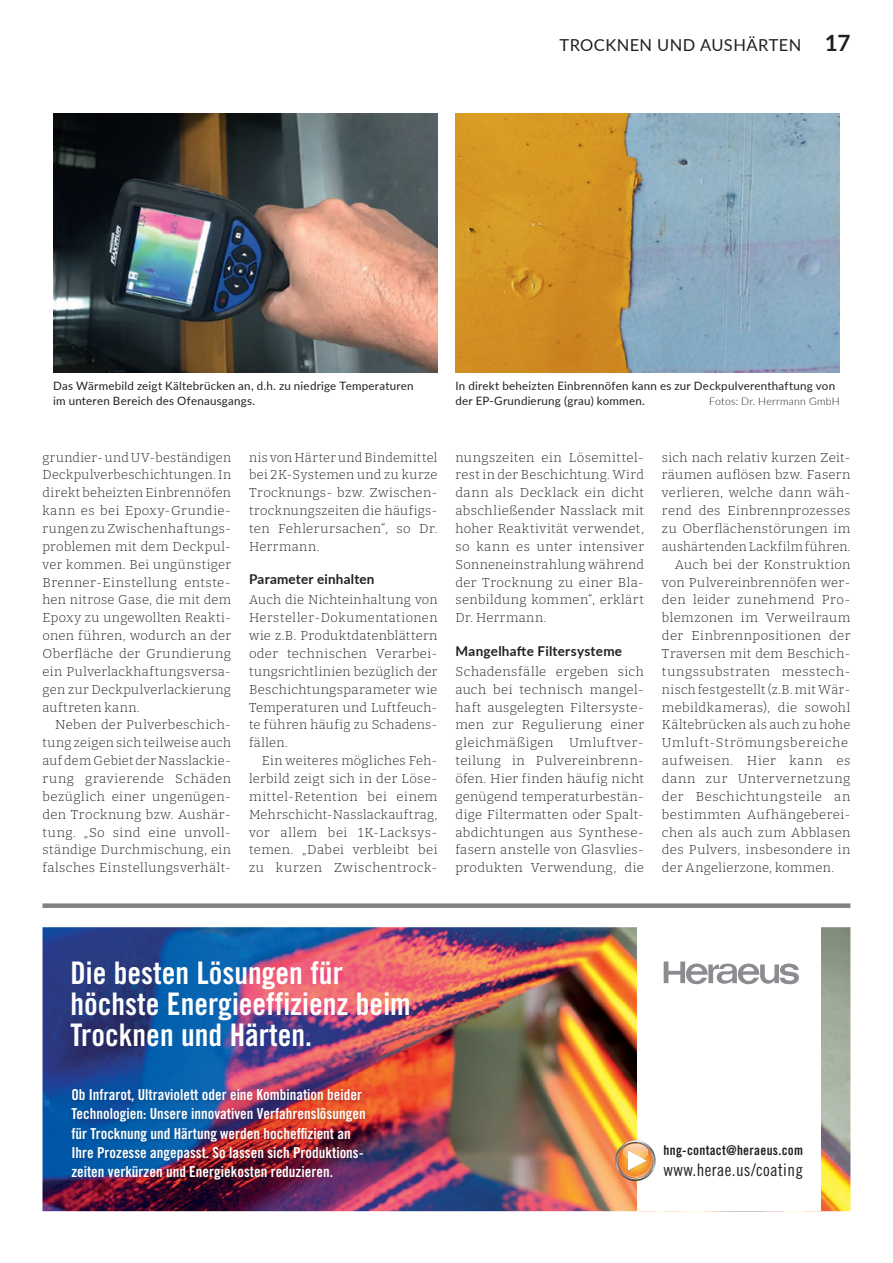
<style>
.page{position:relative;width:893px;height:1263px;background:#fff}
.page>*{position:absolute;margin:0;border:0;box-sizing:border-box;transform-origin:0 0}
.t1{font:31.05px/31px "Trade Gothic LT Bold Cond Twenty";color:#fff}
.t2{font:17.25px "Trade Gothic LT Cond Eighteen";letter-spacing:.02em;color:#231f20}
.t3{font:16.5px "Lato";letter-spacing:.025em;color:#231f20}
.t4{font:15.15px/19px "Trade Gothic LT Std Bd Cn 20";color:#fff}
.t5{font:700 13.5px "Lato";letter-spacing:.02em;color:#231f20}
.t6{font:13.5px "Trade Gothic LT Bold Cond Twenty";letter-spacing:.02em;color:#231f20}
.t7{font:300 12.9px/17.9px "Bitter";letter-spacing:.03em;color:#231f20;text-align:justify}
.t8{font:300 12.9px "Bitter";letter-spacing:.065em;color:#231f20}
.t9{font:11.55px/14.9px "Lato";letter-spacing:.02em;color:#231f20}
.t10{font:300 10.5px "Lato";letter-spacing:.025em;color:#231f20}
.s1{font-weight:700;font-size:22.5px}
</style>
<div class="page">
<img style="left:53px;top:114px;width:384px;height:258px">
<img style="left:455px;top:114px;width:385px;height:258px">
<img style="left:43px;top:927px;width:807px;height:284px">
<img style="left:68px;top:1085px;width:303px;height:101px">
<div style="left:637px;top:927px;width:183px;height:284px;background:#fff"></div>
<svg style="left:664px;top:961px;width:135px;height:23px"></svg>
<svg style="left:615px;top:1140px;width:41px;height:41px"></svg>
<img style="left:628px;top:1151px;width:15px;height:8px">
<div style="left:43px;top:903px;width:807px;height:5px;background:#808285"></div>
<p class="t3" style="left:560px;top:33px;width:292px">TROCKNEN UND AUSHÄRTEN <span class="s1">17</span></p>
<p class="t9" style="left:53px;top:378px;width:362px">Das Wärmebild zeigt Kältebrücken an, d.h. zu niedrige Temperaturen im unteren Bereich des Ofenausgangs.</p>
<p class="t7" style="left:43px;top:448px;width:190px">grundier- und UV-beständigen Deckpulverbeschichtungen. In direkt beheizten Einbrennöfen kann es bei Epoxy-Grundie&shy;rungen zu Zwischenhaftungs&shy;problemen mit dem Deckpul&shy;ver kommen. Bei ungünstiger Brenner-Einstellung entste&shy;hen nitrose Gase, die mit dem Epoxy zu ungewollten Reakti&shy;onen führen, wodurch an der Oberfläche der Grundierung ein Pulverlackhaftungsversa&shy;gen zur Deckpulverlackierung auftreten kann.</p>
<p class="t7" style="left:43px;top:716px;width:190px;text-indent:13px">Neben der Pulverbeschich&shy;tung zeigen sich teilweise auch auf dem Gebiet der Nasslackie&shy;rung gravierende Schäden bezüglich einer ungenügen&shy;den Trocknung bzw. Aushär&shy;tung. „So sind eine unvoll&shy;ständige Durchmischung, ein falsches Einstellungsverhält-</p>
<p class="t7" style="left:249px;top:448px;width:190px">nis von Härter und Bindemittel bei 2K-Systemen und zu kurze Trocknungs- bzw. Zwischen&shy;trocknungszeiten die häufigs&shy;ten Fehlerursachen“, so Dr.<br>Herrmann.</p>
<p class="t5" style="left:249px;top:569px;width:127px">Parameter einhalten</p>
<p class="t7" style="left:249px;top:591px;width:190px">Auch die Nichteinhaltung von Hersteller-Dokumentationen wie z.B. Produktdatenblättern oder technischen Verarbei&shy;tungsrichtlinien bezüglich der Beschichtungsparameter wie Temperaturen und Luftfeuch&shy;te führen häufig zu Schadens&shy;fällen.</p>
<p class="t7" style="left:249px;top:751px;width:190px;text-indent:13px">Ein weiteres mögliches Feh&shy;lerbild zeigt sich in der Löse&shy;mittel-Retention bei einem Mehrschicht-Nasslackauftrag, vor allem bei 1K-Lacksys&shy;temen. „Dabei verbleibt bei zu kurzen Zwischentrock-</p>
<p class="t9" style="left:455px;top:378px;width:381px">In direkt beheizten Einbrennöfen kann es zur Deckpulverenthaftung von der EP-Grundierung (grau) kommen.</p>
<p class="t10" style="left:709px;top:394px;width:132px">Fotos: Dr. Herrmann GmbH</p>
<p class="t7" style="left:455px;top:448px;width:190px">nungszeiten ein Lösemittel&shy;rest in der Beschichtung. Wird dann als Decklack ein dicht abschließender Nasslack mit hoher Reaktivität verwendet, so kann es unter intensiver Sonneneinstrahlung während der Trocknung zu einer Bla&shy;senbildung kommen“, erklärt Dr. Herrmann.</p>
<p class="t5" style="left:455px;top:641px;width:168px">Mangelhafte Filtersysteme</p>
<p class="t7" style="left:455px;top:662px;width:190px;text-align:left">Schadensfälle ergeben sich auch bei technisch mangel&shy;haft ausgelegten Filtersyste&shy;men zur Regulierung einer gleichmäßigen Umluftver&shy;teilung in Pulvereinbrenn&shy;öfen. Hier finden häufig nicht genügend temperaturbestän&shy;dige Filtermatten oder Spalt&shy;abdichtungen aus Synthese&shy;fasern anstelle von Glasvlies&shy;produkten Verwendung, die</p>
<p class="t7" style="left:662px;top:448px;width:190px">sich nach relativ kurzen Zeit-</p>
<p class="t7" style="left:662px;top:466px;width:190px">räumen auflösen bzw. Fasern</p>
<p class="t7" style="left:662px;top:484px;width:190px">verlieren, welche dann wäh-</p>
<p class="t7" style="left:662px;top:501px;width:190px">rend des Einbrennprozesses</p>
<p class="t7" style="left:662px;top:519px;width:190px">zu Oberflächenstörungen im</p>
<p class="t7" style="left:662px;top:537px;width:190px">aushärtenden Lackfilm führen.</p>
<p class="t7" style="left:675px;top:555px;width:177px">Auch bei der Konstruktion</p>
<p class="t7" style="left:662px;top:573px;width:190px">von Pulvereinbrennöfen wer-</p>
<p class="t7" style="left:662px;top:591px;width:190px">den leider zunehmend Pro-</p>
<p class="t7" style="left:662px;top:608px;width:190px">blemzonen im Verweilraum</p>
<p class="t7" style="left:662px;top:626px;width:190px">der Einbrennpositionen der</p>
<p class="t7" style="left:662px;top:644px;width:190px">Traversen mit dem Beschich-</p>
<p class="t7" style="left:662px;top:662px;width:190px">tungssubstraten messtech-</p>
<p class="t7" style="left:662px;top:680px;width:190px">nisch festgestellt (z.B. mit Wär-</p>
<p class="t7" style="left:662px;top:698px;width:190px">mebildkameras), die sowohl</p>
<p class="t7" style="left:662px;top:716px;width:190px">Kältebrücken als auch zu hohe</p>
<p class="t8" style="left:662px;top:734px;width:188px">Umluft-Strömungsbereiche</p>
<p class="t7" style="left:662px;top:751px;width:190px">aufweisen. Hier kann es</p>
<p class="t7" style="left:662px;top:769px;width:190px">dann zur Untervernetzung</p>
<p class="t7" style="left:662px;top:787px;width:190px">der Beschichtungsteile an</p>
<p class="t7" style="left:662px;top:805px;width:190px">bestimmten Aufhängeberei-</p>
<p class="t7" style="left:662px;top:823px;width:190px">chen als auch zum Abblasen</p>
<p class="t7" style="left:662px;top:841px;width:190px">des Pulvers, insbesondere in</p>
<p class="t7" style="left:662px;top:858px;width:173px">der Angelierzone, kommen.</p>
<h1 class="t1" style="left:70px;top:957px;width:342px">Die besten Lösungen für höchste Energieeffizienz beim<br>Trocknen und Härten.</h1>
<p class="t4" style="left:71px;top:1085px;width:296px">Ob Infrarot, Ultraviolett oder eine Kombination beider Technologien: Unsere innovativen Verfahrenslösungen für Trocknung und Härtung werden hocheffizient an Ihre Prozesse angepasst. So lassen sich Produktions&shy;zeiten verkürzen und Energiekosten reduzieren.</p>
<p class="t6" style="left:664px;top:1142px;width:141px">hng-contact@heraeus.com</p>
<h2 class="t2" style="left:664px;top:1159px;width:141px">www.herae.us/coating</h2>
</div>
